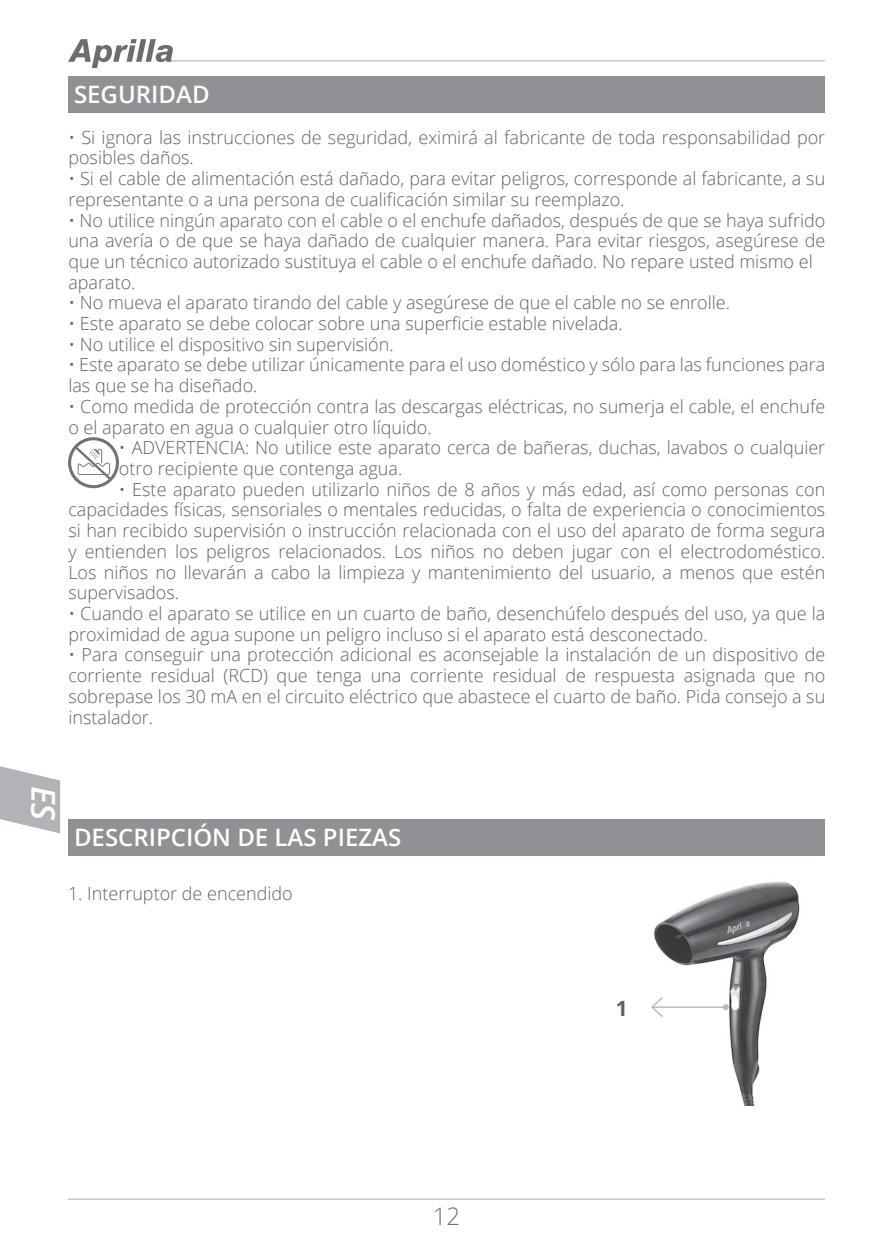
<style>
.page{position:relative;width:893px;height:1259px;background:#fff}
.page>*{position:absolute;margin:0;border:0;box-sizing:border-box;transform-origin:0 0}
.t1{font:italic 600 33px "Open Sans";color:#fff}
.t2{font:600 24px "Open Sans";color:#fff}
.t3{font:300 24px "Open Sans";color:#6c6d70}
.t4{font:700 21px "Open Sans";color:#616164}
.t5{font:300 18px/20.7px "Open Sans";color:#616164}
</style>
<div class="page">
<hr style="left:68px;top:1198px;width:757px;height:2px;background:#c7c8ca">
<hr style="left:168px;top:60px;width:657px;height:1px;background:#c7c8ca">
<svg style="left:68px;top:39px;width:105px;height:29px"></svg>
<svg style="left:0;top:766px;width:60px;height:67px"></svg>
<div style="left:68px;top:76px;width:757px;height:36px;background:#8f9194"></div>
<div style="left:68px;top:818px;width:757px;height:37px;background:#8f9194"></div>
<svg style="left:68px;top:437px;width:51px;height:52px"></svg>
<img style="left:654px;top:881px;width:146px;height:225px">
<hr style="left:652px;top:1006px;width:74px;height:2px;background:#babbbe">
<svg style="left:722px;top:1004px;width:7px;height:6px"></svg>
<svg style="left:651px;top:995px;width:14px;height:24px"></svg>
<h2 class="t2" style="left:74px;top:78px;width:137px">SEGURIDAD</h2>
<p class="t5" style="left:68px;top:126px;width:758px">• Si ignora las instrucciones de seguridad, eximirá al fabricante de toda responsabilidad por posibles daños.</p>
<p class="t5" style="left:68px;top:168px;width:758px">• Si el cable de alimentación está dañado, para evitar peligros, corresponde al fabricante, a su representante o a una persona de cualificación similar su reemplazo.</p>
<p class="t5" style="left:68px;top:209px;width:758px">• No utilice ningún aparato con el cable o el enchufe dañados, después de que se haya sufrido una avería o de que se haya dañado de cualquier manera. Para evitar riesgos, asegúrese de que un técnico autorizado sustituya el cable o el enchufe dañado. No repare usted mismo el aparato.</p>
<p class="t5" style="left:68px;top:292px;width:663px">• No mueva el aparato tirando del cable y asegúrese de que el cable no se enrolle.</p>
<p class="t5" style="left:68px;top:313px;width:556px">• Este aparato se debe colocar sobre una superficie estable nivelada.</p>
<p class="t5" style="left:68px;top:333px;width:327px">• No utilice el dispositivo sin supervisión.</p>
<p class="t5" style="left:68px;top:354px;width:758px">• Este aparato se debe utilizar únicamente para el uso doméstico y sólo para las funciones para las que se ha diseñado.</p>
<p class="t5" style="left:68px;top:395px;width:758px">• Como medida de protección contra las descargas eléctricas, no sumerja el cable, el enchufe o el aparato en agua o cualquier otro líquido.</p>
<p class="t5" style="left:119px;top:437px;width:708px">• ADVERTENCIA: No utilice este aparato cerca de bañeras, duchas, lavabos o cualquier otro recipiente que contenga agua.</p>
<p class="t5" style="left:68px;top:478px;width:758px;text-align:justify;text-indent:51px">• Este aparato pueden utilizarlo niños de 8 años y más edad, así como personas con capacidades físicas, sensoriales o mentales reducidas, o falta de experiencia o conocimientos si han recibido supervisión o instrucción relacionada con el uso del aparato de forma segura y entienden los peligros relacionados. Los niños no deben jugar con el electrodoméstico.<br>Los niños no llevarán a cabo la limpieza y mantenimiento del usuario, a menos que estén supervisados.</p>
<p class="t5" style="left:68px;top:602px;width:758px">• Cuando el aparato se utilice en un cuarto de baño, desenchúfelo después del uso, ya que la proximidad de agua supone un peligro incluso si el aparato está desconectado.</p>
<p class="t5" style="left:68px;top:644px;width:758px;text-align:justify">• Para conseguir una protección adicional es aconsejable la instalación de un dispositivo de corriente residual (RCD) que tenga una corriente residual de respuesta asignada que no sobrepase los 30 mA en el circuito eléctrico que abastece el cuarto de baño. Pida consejo a su instalador.</p>
<h1 class="t1" style="left:66px;top:786px;width:36px;rotate:90deg">ES</h1>
<h2 class="t2" style="left:74px;top:821px;width:329px">DESCRIPCIÓN DE LAS PIEZAS</h2>
<p class="t5" style="left:68px;top:882px;width:226px">1. Interruptor de encendido</p>
<p class="t4" style="left:616px;top:994px;width:13px">1</p>
<h2 class="t3" style="left:433px;top:1200px;width:29px">12</h2>
</div>
